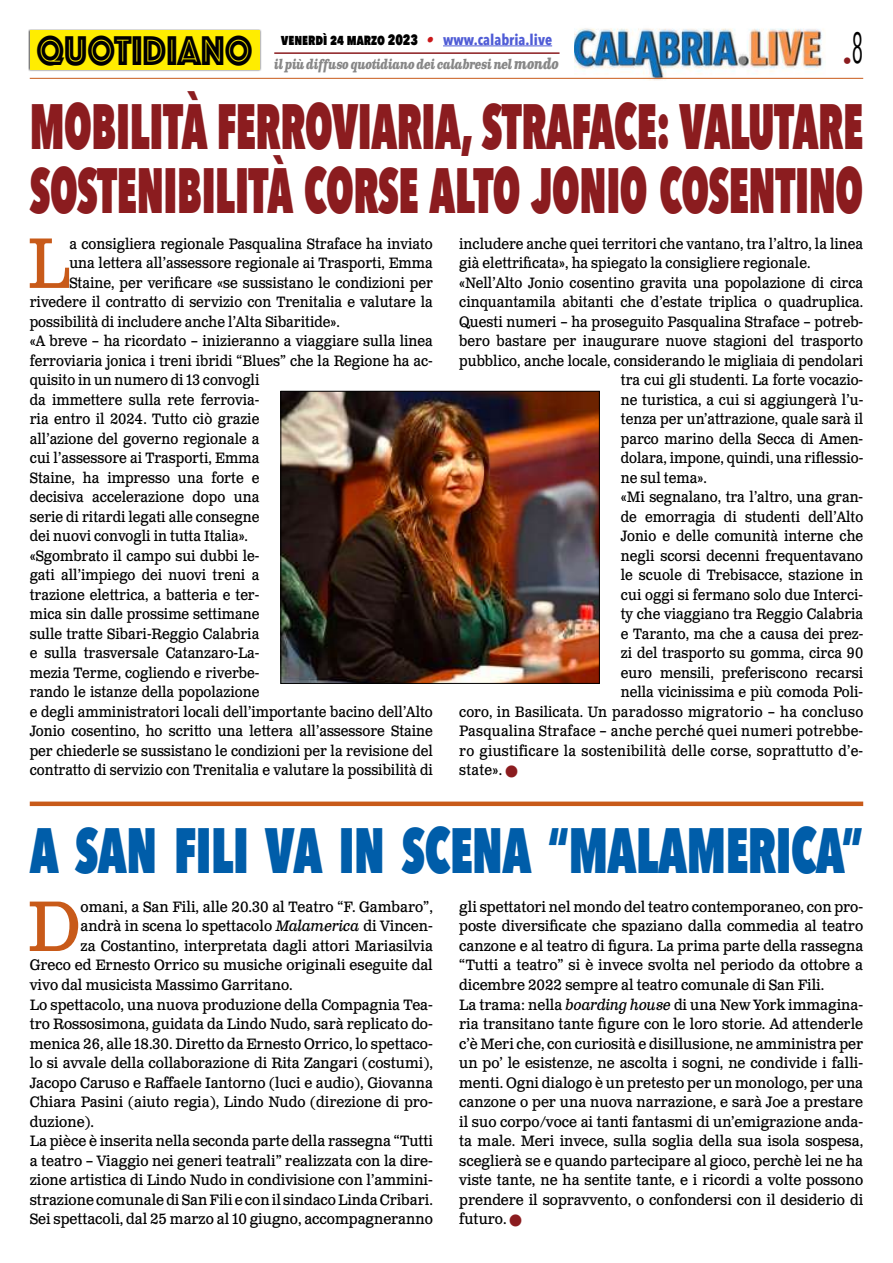
<style>
.page{position:relative;width:893px;height:1263px;background:#fff}
.page>*{position:absolute;margin:0;border:0;box-sizing:border-box;transform-origin:0 0}
.t1{font:71.25px "Clarendon Text Pro";color:#c85a19;scale:.9 1}
.t2{font:71.25px "Clarendon Text Pro";color:#c85a19;scale:.93 1}
.t3{font:800 63.9px/64.5px "Avenir Next Condensed";letter-spacing:-.01em;color:#8b1c1f;scale:.68 1}
.t4{font:800 63.9px "Avenir Next Condensed";letter-spacing:-.01em;color:#005da9;scale:.76 1}
.t5{font:43.2px "Phosphate Inline";color:#000;scale:.87 1}
.t6{font:18px "Avenir Next Condensed";color:#8b1c1f}
.t7{font:15px "Clarendon Text Pro";color:#000;scale:.9 1}
.t8{font:15px/19.5px "Clarendon Text Pro";color:#000;scale:.93 1}
.t9{font:15px "Clarendon Text Pro";letter-spacing:.02em;color:#000;scale:.9 1}
.t10{font:800 15px "Avenir Next Condensed";color:#000;scale:.9 1}
.t11{font:italic 700 13.5px "Clarendon Text Pro";letter-spacing:-.05em;color:#878787;scale:.79 1}
.s1{font-family:"Clarendon Text Pro";font-weight:700;font-style:italic;color:#ca181a}
.s2{font-weight:700;color:#4f5cd6}
.s3{font-size:15px}
.s4{color:#8b1c1f}
.s5{font-style:italic}
</style>
<div class="page">
<img style="left:574px;top:28px;width:252px;height:53px">
<hr style="left:30px;top:78px;width:833px;height:1px;background:#c85a19">
<div style="left:28px;top:29px;width:233px;height:43px;background:#000;opacity:.75"></div>
<div style="left:30px;top:31px;width:229px;height:39px;background:#ffed00"></div>
<img style="left:283px;top:393px;width:315px;height:289px">
<div style="left:281px;top:391px;width:319px;height:293px;border:1px solid #000"></div>
<hr style="left:443px;top:46px;width:109px;height:1px;background:#4f5cd6">
<hr style="left:274px;top:52px;width:285px;height:2px;background:#8b1c1f">
<div style="left:30px;top:801px;width:833px;height:5px;background:#c85a19"></div>
<h3 class="t5" style="left:36px;top:20px;width:250px">QUOTIDIANO</h3>
<p class="t6" style="left:843px;top:46px;width:22px">•<sup>8</sup></p>
<p class="t10" style="left:281px;top:30px;width:302px">venerdì 24 marzo 2023 <span class="s1">•</span> <span class="s2">www.calabria.live</span></p>
<p class="t11" style="left:274px;top:56px;width:362px">il più diffuso quotidiano dei calabresi nel <span class="s3">mondo</span></p>
<h2 class="t3" style="left:30px;top:93px;width:1227px">MOBILITÀ FERROVIARIA, STRAFACE: VALUTARE<br>SOSTENIBILITÀ CORSE ALTO JONIO COSENTINO</h2>
<h1 class="t1" style="left:27px;top:220px;width:48px">L</h1>
<p class="t7" style="left:69px;top:235px;width:405px">a consigliera regionale Pasqualina Straface ha inviato</p>
<p class="t7" style="left:69px;top:254px;width:405px">una lettera all’assessore regionale ai Trasporti, Emma</p>
<p class="t7" style="left:69px;top:274px;width:405px">Staine, per verificare «se sussistano le condizioni per</p>
<p class="t7" style="left:30px;top:293px;width:449px">rivedere il contratto di servizio con Trenitalia e valutare la</p>
<p class="t7" style="left:30px;top:313px;width:346px">possibilità di includere anche l’Alta Sibaritide».</p>
<p class="t7" style="left:30px;top:332px;width:449px">«A breve – ha ricordato – inizieranno a viaggiare sulla linea</p>
<p class="t7" style="left:30px;top:352px;width:449px">ferroviaria jonica i treni ibridi “Blues” che la Regione ha ac-</p>
<p class="t7" style="left:30px;top:371px;width:257px">quisito in un numero di 13 convogli</p>
<p class="t7" style="left:30px;top:391px;width:257px">da immettere sulla rete ferrovia-</p>
<p class="t7" style="left:30px;top:410px;width:257px">ria entro il 2024. Tutto ciò grazie</p>
<p class="t7" style="left:30px;top:430px;width:257px">all’azione del governo regionale a</p>
<p class="t7" style="left:30px;top:449px;width:257px">cui l’assessore ai Trasporti, Emma</p>
<p class="t7" style="left:30px;top:469px;width:257px">Staine, ha impresso una forte e</p>
<p class="t7" style="left:30px;top:488px;width:257px">decisiva accelerazione dopo una</p>
<p class="t7" style="left:30px;top:508px;width:257px">serie di ritardi legati alle consegne</p>
<p class="t7" style="left:30px;top:527px;width:244px">dei nuovi convogli in tutta Italia».</p>
<p class="t7" style="left:30px;top:547px;width:257px">«Sgombrato il campo sui dubbi le-</p>
<p class="t7" style="left:30px;top:566px;width:257px">gati all’impiego dei nuovi treni a</p>
<p class="t7" style="left:30px;top:586px;width:257px">trazione elettrica, a batteria e ter-</p>
<p class="t7" style="left:30px;top:605px;width:257px">mica sin dalle prossime settimane</p>
<p class="t7" style="left:30px;top:625px;width:257px">sulle tratte Sibari-Reggio Calabria</p>
<p class="t7" style="left:30px;top:644px;width:257px">e sulla trasversale Catanzaro-La-</p>
<p class="t7" style="left:30px;top:664px;width:257px">mezia Terme, cogliendo e riverbe-</p>
<p class="t7" style="left:30px;top:683px;width:257px">rando le istanze della popolazione</p>
<p class="t7" style="left:30px;top:703px;width:449px">e degli amministratori locali dell’importante bacino dell’Alto</p>
<p class="t7" style="left:30px;top:722px;width:449px">Jonio cosentino, ho scritto una lettera all’assessore Staine</p>
<p class="t7" style="left:30px;top:742px;width:449px">per chiederle se sussistano le condizioni per la revisione del</p>
<p class="t7" style="left:30px;top:761px;width:449px">contratto di servizio con Trenitalia e valutare la possibilità di</p>
<p class="t7" style="left:459px;top:235px;width:450px">includere anche quei territori che vantano, tra l’altro, la linea</p>
<p class="t7" style="left:459px;top:254px;width:392px">già elettrificata», ha spiegato la consigliere regionale.</p>
<p class="t7" style="left:459px;top:274px;width:450px">«Nell’Alto Jonio cosentino gravita una popolazione di circa</p>
<p class="t7" style="left:459px;top:293px;width:450px">cinquantamila abitanti che d’estate triplica o quadruplica.</p>
<p class="t7" style="left:459px;top:313px;width:450px">Questi numeri – ha proseguito Pasqualina Straface – potreb-</p>
<p class="t7" style="left:459px;top:332px;width:450px">bero bastare per inaugurare nuove stagioni del trasporto</p>
<p class="t7" style="left:459px;top:352px;width:450px">pubblico, anche locale, considerando le migliaia di pendolari</p>
<p class="t7" style="left:621px;top:371px;width:271px">tra cui gli studenti. La forte vocazio-</p>
<p class="t7" style="left:621px;top:391px;width:271px">ne turistica, a cui si aggiungerà l’u-</p>
<p class="t7" style="left:621px;top:410px;width:271px">tenza per un’attrazione, quale sarà il</p>
<p class="t7" style="left:621px;top:430px;width:271px">parco marino della Secca di Amen-</p>
<p class="t7" style="left:621px;top:449px;width:271px">dolara, impone, quindi, una riflessio-</p>
<p class="t7" style="left:621px;top:469px;width:97px">ne sul tema».</p>
<p class="t7" style="left:621px;top:488px;width:271px">«Mi segnalano, tra l’altro, una gran-</p>
<p class="t7" style="left:621px;top:508px;width:271px">de emorragia di studenti dell’Alto</p>
<p class="t7" style="left:621px;top:527px;width:271px">Jonio e delle comunità interne che</p>
<p class="t7" style="left:621px;top:547px;width:271px">negli scorsi decenni frequentavano</p>
<p class="t7" style="left:621px;top:566px;width:271px">le scuole di Trebisacce, stazione in</p>
<p class="t7" style="left:621px;top:586px;width:271px">cui oggi si fermano solo due Interci-</p>
<p class="t7" style="left:621px;top:605px;width:271px">ty che viaggiano tra Reggio Calabria</p>
<p class="t7" style="left:621px;top:625px;width:271px">e Taranto, ma che a causa dei prez-</p>
<p class="t7" style="left:621px;top:644px;width:271px">zi del trasporto su gomma, circa 90</p>
<p class="t7" style="left:621px;top:664px;width:271px">euro mensili, preferiscono recarsi</p>
<p class="t7" style="left:621px;top:683px;width:271px">nella vicinissima e più comoda Poli-</p>
<p class="t9" style="left:459px;top:703px;width:450px">coro, in Basilicata. Un paradosso migratorio – ha concluso</p>
<p class="t9" style="left:459px;top:722px;width:450px">Pasqualina Straface – anche perché quei numeri potrebbe-</p>
<p class="t9" style="left:459px;top:742px;width:450px">ro giustificare la sostenibilità delle corse, soprattutto d’e-</p>
<p class="t7" style="left:459px;top:761px;width:66px">state». <span class="s4">■</span></p>
<h2 class="t4" style="left:30px;top:810px;width:1098px">A SAN FILI VA IN SCENA “MALAMERICA”</h2>
<h1 class="t2" style="left:27px;top:883px;width:59px">D</h1>
<p class="t8" style="left:81px;top:898px;width:380px">omani, a San Fili, alle 20.30 al Teatro “F. Gambaro”,</p>
<p class="t8" style="left:459px;top:898px;width:436px">gli spettatori nel mondo del teatro contemporaneo, con pro&shy;poste diversificate che spaziano dalla commedia al teatro canzone e al teatro di figura. La prima parte della rassegna “Tutti a teatro” si è invece svolta nel periodo da ottobre a dicembre 2022 sempre al teatro comunale di San Fili.<br>La trama: nella <span class="s5">boarding house</span> di una New York immagina&shy;ria transitano tante figure con le loro storie. Ad attenderle c’è Meri che, con curiosità e disillusione, ne amministra per un po’ le esistenze, ne ascolta i sogni, ne condivide i falli&shy;menti. Ogni dialogo è un pretesto per un monologo, per una canzone o per una nuova narrazione, e sarà Joe a prestare il suo corpo/voce ai tanti fantasmi di un’emigrazione anda&shy;ta male. Meri invece, sulla soglia della sua isola sospesa, sceglierà se e quando partecipare al gioco, perchè lei ne ha viste tante, ne ha sentite tante, e i ricordi a volte possono prendere il sopravvento, o confondersi con il desiderio di futuro. <span class="s4">■</span></p>
<p class="t8" style="left:81px;top:917px;width:380px">andrà in scena lo spettacolo <span class="s5">Malamerica</span> di Vincen-</p>
<p class="t8" style="left:81px;top:937px;width:380px">za Costantino, interpretata dagli attori Mariasilvia</p>
<p class="t8" style="left:30px;top:956px;width:435px">Greco ed Ernesto Orrico su musiche originali eseguite dal</p>
<p class="t8" style="left:30px;top:976px;width:284px">vivo dal musicista Massimo Garritano.</p>
<p class="t8" style="left:30px;top:995px;width:435px">Lo spettacolo, una nuova produzione della Compagnia Tea-</p>
<p class="t8" style="left:30px;top:1015px;width:435px">tro Rossosimona, guidata da Lindo Nudo, sarà replicato do-</p>
<p class="t8" style="left:30px;top:1034px;width:435px">menica 26, alle 18.30. Diretto da Ernesto Orrico, lo spettaco-</p>
<p class="t8" style="left:30px;top:1054px;width:435px">lo si avvale della collaborazione di Rita Zangari (costumi),</p>
<p class="t8" style="left:30px;top:1073px;width:435px">Jacopo Caruso e Raffaele Iantorno (luci e audio), Giovanna</p>
<p class="t8" style="left:30px;top:1093px;width:435px">Chiara Pasini (aiuto regia), Lindo Nudo (direzione di pro-</p>
<p class="t8" style="left:30px;top:1112px;width:71px">duzione).</p>
<p class="t8" style="left:30px;top:1132px;width:435px">La pièce è inserita nella seconda parte della rassegna “Tutti</p>
<p class="t8" style="left:30px;top:1151px;width:435px">a teatro – Viaggio nei generi teatrali” realizzata con la dire-</p>
<p class="t8" style="left:30px;top:1171px;width:435px">zione artistica di Lindo Nudo in condivisione con l’ammini-</p>
<p class="t8" style="left:30px;top:1190px;width:435px">strazione comunale di San Fili e con il sindaco Linda Cribari.</p>
<p class="t8" style="left:30px;top:1210px;width:435px">Sei spettacoli, dal 25 marzo al 10 giugno, accompagneranno</p>
</div>
